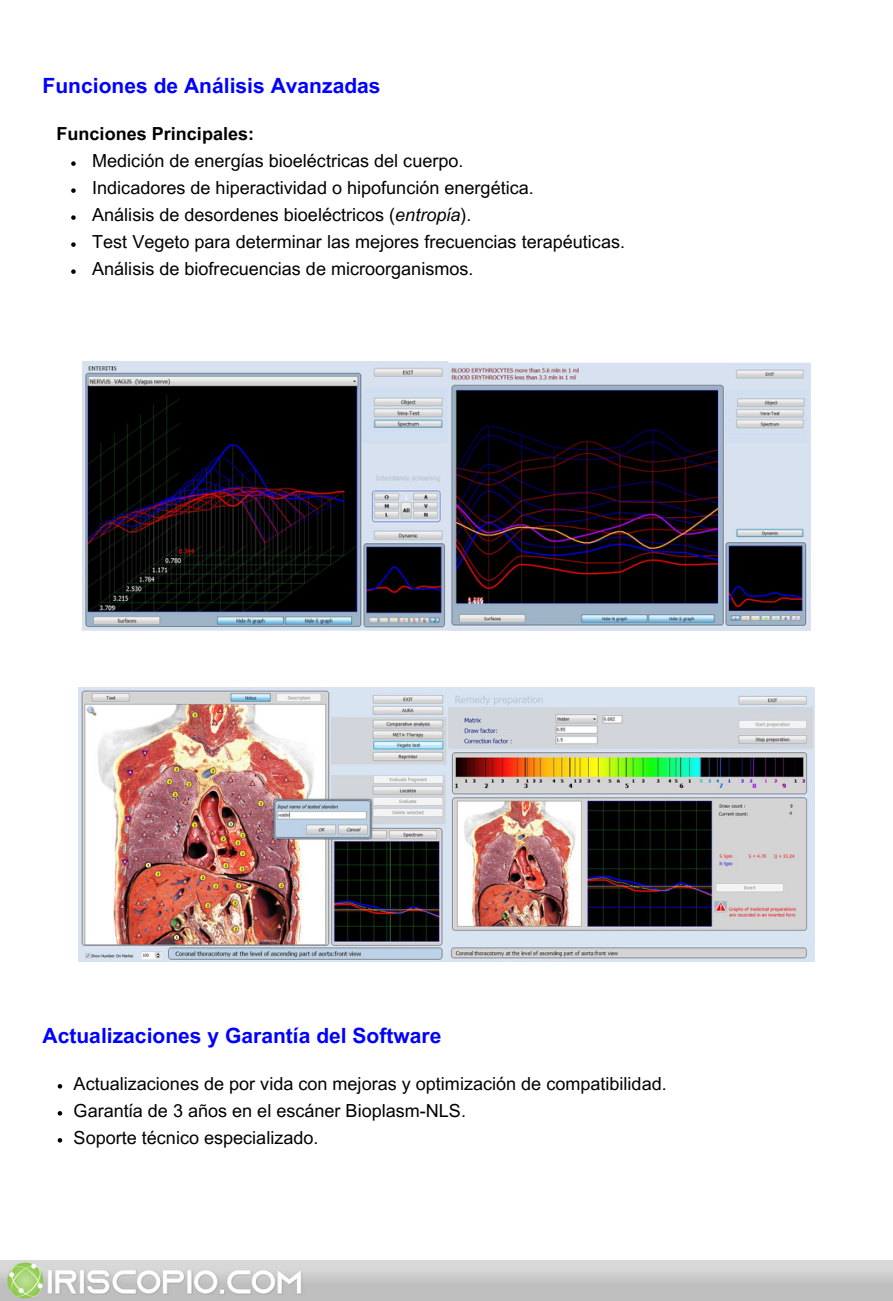
<style>
.page{position:relative;width:893px;height:1301px;background:#fff}
.page>*{position:absolute;margin:0;border:0;box-sizing:border-box;transform-origin:0 0}
.t1{font:700 21px "Arial MT Pro";color:#00f}
.t2{font:18px "Arial MT Pro";color:#000}
.t3{font:700 18px "Arial MT Pro";color:#000}
.s1{font-style:italic}
</style>
<div class="page">
<img style="left:83px;top:362px;width:727px;height:269px">
<img style="left:79px;top:687px;width:735px;height:274px">
<img style="left:0;top:1260px;width:892px;height:40px">
<svg style="left:71px;top:161px;width:5px;height:5px"></svg>
<svg style="left:71px;top:188px;width:5px;height:5px"></svg>
<svg style="left:71px;top:215px;width:5px;height:5px"></svg>
<svg style="left:71px;top:242px;width:5px;height:5px"></svg>
<svg style="left:71px;top:269px;width:5px;height:5px"></svg>
<svg style="left:58px;top:1084px;width:4px;height:4px"></svg>
<svg style="left:58px;top:1111px;width:4px;height:4px"></svg>
<svg style="left:58px;top:1138px;width:4px;height:4px"></svg>
<h1 class="t1" style="left:43px;top:77px;width:339px">Funciones de Análisis Avanzadas</h1>
<h2 class="t3" style="left:56px;top:127px;width:199px">Funciones Principales:</h2>
<p class="t2" style="left:92px;top:154px;width:372px">Medición de energías bioeléctricas del cuerpo.</p>
<p class="t2" style="left:92px;top:181px;width:443px">Indicadores de hiperactividad o hipofunción energética.</p>
<p class="t2" style="left:92px;top:208px;width:380px">Análisis de desordenes bioeléctricos (<span class="s1">entropía</span>).</p>
<p class="t2" style="left:92px;top:235px;width:534px">Test Vegeto para determinar las mejores frecuencias terapéuticas.</p>
<p class="t2" style="left:92px;top:262px;width:382px">Análisis de biofrecuencias de microorganismos.</p>
<p class="t1" style="left:43px;top:1027px;width:400px">Actualizaciones y Garantía del Software</p>
<p class="t2" style="left:74px;top:1076px;width:594px">Actualizaciones de por vida con mejoras y optimización de compatibilidad.</p>
<p class="t2" style="left:74px;top:1103px;width:393px">Garantía de 3 años en el escáner Bioplasm-NLS.</p>
<h1 class="t2" style="left:74px;top:1130px;width:246px">Soporte técnico especializado.</h1>
</div>
